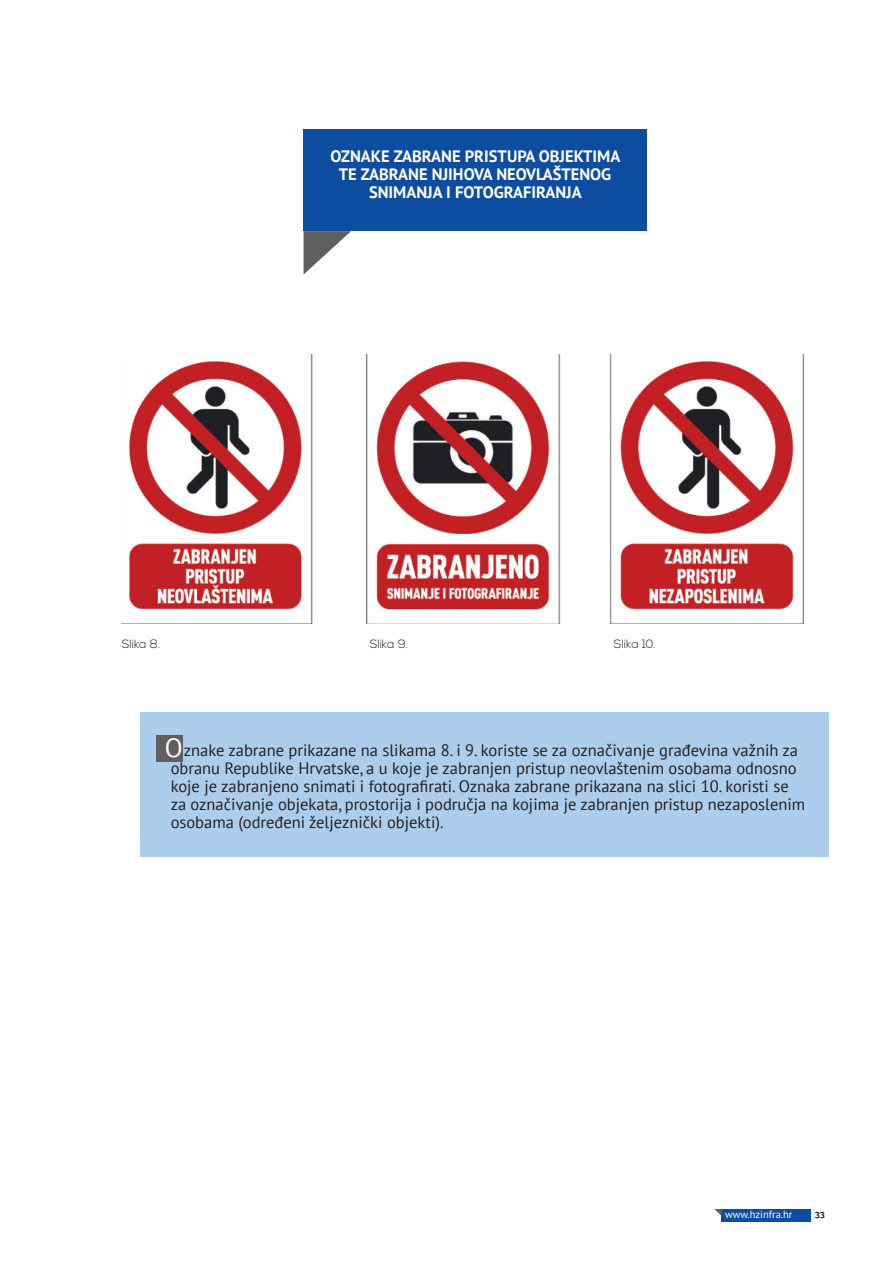
<style>
.page{position:relative;width:893px;height:1263px;background:#fff}
.page>*{position:absolute;margin:0;border:0;box-sizing:border-box;transform-origin:0 0}
.t1{font:16.5px/18px "PT Sans";color:#231f20}
.t2{font:700 16.5px/18px "PT Sans";color:#fff;text-align:center}
.t3{font:300 12px "Nexa";color:#231f20}
.t4{font:10.5px "PT Sans";color:#fff}
.t5{font:700 9px "Raleway";color:#231f20}
.s1{font-size:26.25px;color:#fff}
</style>
<div class="page">
<svg style="left:304px;top:231px;width:47px;height:43px"></svg>
<div style="left:304px;top:130px;width:343px;height:101px;background:#0d4da1"></div>
<img style="left:122px;top:355px;width:682px;height:269px">
<div style="left:140px;top:712px;width:689px;height:145px;background:#accdeb"></div>
<div style="left:156px;top:735px;width:27px;height:26px;background:#5f5f62"></div>
<div style="left:721px;top:1209px;width:90px;height:12px;background:#0d4da1"></div>
<svg style="left:714px;top:1209px;width:7px;height:7px"></svg>
<p class="t2" style="left:330px;top:147px;width:291px">OZNAKE ZABRANE PRISTUPA OBJEKTIMA<br>TE ZABRANE NJIHOVA NEOVLAŠTENOG<br>SNIMANJA I FOTOGRAFIRANJA</p>
<p class="t3" style="left:122px;top:637px;width:40px">Slika 8.</p>
<p class="t3" style="left:370px;top:637px;width:40px">Slika 9.</p>
<p class="t3" style="left:614px;top:637px;width:43px">Slika 10.</p>
<p class="t1" style="left:171px;top:741px;width:636px;text-indent:-6px"><span class="s1">O</span> znake zabrane prikazane na slikama 8. i 9. koriste se za označivanje građevina važnih za obranu Republike Hrvatske, a u koje je zabranjen pristup neovlaštenim osobama odnosno koje je zabranjeno snimati i fotografirati. Oznaka zabrane prikazana na slici 10. koristi se za označivanje objekata, prostorija i područja na kojima je zabranjen pristup nezaposlenim osobama (određeni željeznički objekti).</p>
<p class="t4" style="left:725px;top:1207px;width:69px">www.hzinfra.hr</p>
<p class="t5" style="left:815px;top:1209px;width:12px">33</p>
</div>
